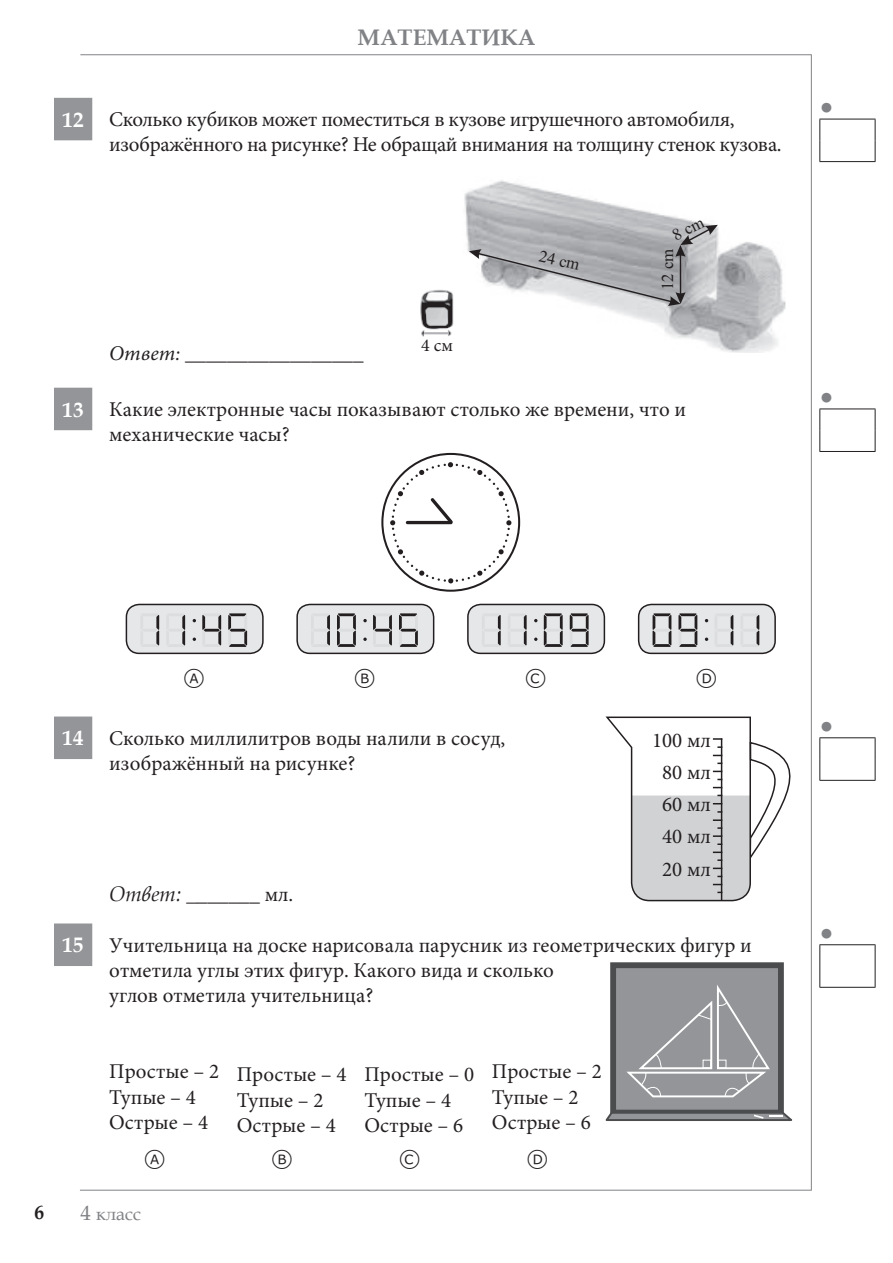
<style>
.page{position:relative;width:893px;height:1263px;background:#fff}
.page>*{position:absolute;margin:0;border:0;box-sizing:border-box;transform-origin:0 0}
.t1{font:24px "TIMSS options";color:#231f20}
.t2{font:700 22.5px "Book Antiqua";color:#808285}
.t3{font:22.5px "Arial";color:#808285}
.t4{font:21px/25.2px "Minion Pro";color:#231f20}
.t5{font:21px/25.2px "Minion Pro";letter-spacing:-.02em;color:#231f20}
.t6{font:italic 21px "Minion Pro";color:#231f20}
.t7{font:700 19.5px "Book Antiqua";color:#231f20}
.t8{font:18px "Book Antiqua";color:#808285}
.t9{font:18px "Minion Pro";color:#231f20}
.t10{font:16.8px "Times New Roman";color:#231f20}
.s1{font-family:"Book Antiqua";font-weight:700;color:#fff}
.s2{font-family:"Book Antiqua";font-style:italic}
.s3{font-size:21px}
</style>
<div class="page">
<hr style="left:80px;top:54px;width:731px;height:1px;background:#808285">
<hr style="left:811px;top:54px;width:1px;height:1136px;background:#808285">
<hr style="left:80px;top:1190px;width:731px;height:1px;background:#808285">
<svg style="left:54px;top:98px;width:38px;height:868px"></svg>
<hr style="left:819px;top:119px;width:56px;height:1px;background:#231f20">
<svg style="left:819px;top:119px;width:1px;height:42px"></svg>
<svg style="left:875px;top:119px;width:1px;height:42px"></svg>
<hr style="left:819px;top:161px;width:56px;height:1px;background:#231f20">
<hr style="left:819px;top:409px;width:56px;height:1px;background:#231f20">
<svg style="left:819px;top:409px;width:1px;height:42px"></svg>
<svg style="left:875px;top:409px;width:1px;height:42px"></svg>
<hr style="left:819px;top:451px;width:56px;height:1px;background:#231f20">
<hr style="left:819px;top:737px;width:56px;height:1px;background:#231f20">
<svg style="left:819px;top:738px;width:1px;height:42px"></svg>
<svg style="left:875px;top:738px;width:1px;height:42px"></svg>
<hr style="left:819px;top:780px;width:56px;height:1px;background:#231f20">
<hr style="left:819px;top:944px;width:56px;height:1px;background:#231f20">
<svg style="left:819px;top:945px;width:1px;height:42px"></svg>
<svg style="left:875px;top:945px;width:1px;height:42px"></svg>
<hr style="left:819px;top:987px;width:56px;height:1px;background:#231f20">
<img style="left:464px;top:180px;width:322px;height:173px">
<img style="left:420px;top:290px;width:34px;height:47px">
<svg style="left:390px;top:462px;width:121px;height:121px"></svg>
<div style="left:126px;top:604px;width:137px;height:49px;background:#e6e7e9;border-radius:13px"></div>
<div style="left:126px;top:604px;width:138px;height:50px;border:2px solid #231f20;border-radius:13px"></div>
<svg style="left:202px;top:615px;width:19px;height:31px"></svg>
<svg style="left:156px;top:615px;width:3px;height:31px"></svg>
<svg style="left:228px;top:613px;width:19px;height:34px"></svg>
<svg style="left:182px;top:615px;width:3px;height:31px"></svg>
<svg style="left:193px;top:637px;width:3px;height:4px"></svg>
<div style="left:297px;top:604px;width:137px;height:49px;background:#e6e7e9;border-radius:13px"></div>
<div style="left:296px;top:604px;width:138px;height:50px;border:2px solid #231f20;border-radius:13px"></div>
<svg style="left:373px;top:615px;width:19px;height:31px"></svg>
<svg style="left:327px;top:615px;width:3px;height:31px"></svg>
<svg style="left:399px;top:613px;width:19px;height:34px"></svg>
<svg style="left:337px;top:613px;width:19px;height:34px"></svg>
<svg style="left:363px;top:619px;width:4px;height:3px"></svg>
<svg style="left:363px;top:637px;width:4px;height:4px"></svg>
<div style="left:468px;top:604px;width:136px;height:49px;background:#e6e7e9;border-radius:13px"></div>
<div style="left:467px;top:604px;width:138px;height:50px;border:2px solid #231f20;border-radius:13px"></div>
<svg style="left:544px;top:613px;width:19px;height:34px"></svg>
<svg style="left:497px;top:615px;width:4px;height:31px"></svg>
<svg style="left:570px;top:613px;width:19px;height:34px"></svg>
<svg style="left:523px;top:615px;width:4px;height:31px"></svg>
<div style="left:639px;top:604px;width:136px;height:49px;background:#e6e7e9;border-radius:13px"></div>
<div style="left:638px;top:604px;width:138px;height:50px;border:2px solid #231f20;border-radius:13px"></div>
<svg style="left:730px;top:614px;width:3px;height:32px"></svg>
<svg style="left:653px;top:613px;width:18px;height:34px"></svg>
<svg style="left:756px;top:615px;width:3px;height:31px"></svg>
<svg style="left:678px;top:613px;width:19px;height:34px"></svg>
<svg style="left:705px;top:637px;width:3px;height:4px"></svg>
<svg style="left:605px;top:716px;width:186px;height:186px"></svg>
<hr style="left:721px;top:738px;width:1px;height:162px;background:#231f20">
<div style="left:610px;top:962px;width:174px;height:153px;background:#939598;border:6px solid #4b4c4d"></div>
<svg style="left:626px;top:985px;width:144px;height:113px"></svg>
<svg style="left:605px;top:1110px;width:187px;height:11px;background:#757678"></svg>
<svg style="left:469px;top:219px;width:249px;height:87px;background:#b8b9bb"></svg>
<p class="t2" style="left:358px;top:22px;width:179px">МАТЕМАТИКА</p>
<p class="t5" style="left:109px;top:107px;width:674px;text-indent:-47px"><span class="s1">12</span> Сколько кубиков может поместиться в кузове игрушечного автомобиля, изображённого на рисунке? Не обращай внимания на толщину стенок кузова.</p>
<p class="t6" style="left:109px;top:339px;width:256px">Ответ: _________________</p>
<p class="t9" style="left:421px;top:333px;width:33px">4 см</p>
<p class="t10" style="left:542px;top:244px;width:43px;rotate:13deg">24 cm</p>
<p class="t10" style="left:656px;top:290px;width:43px;rotate:-90deg">12 cm</p>
<p class="t4" style="left:109px;top:396px;width:578px;text-indent:-47px"><span class="s1">13</span> Какие электронные часы показывают столько же времени, что и механические часы?</p>
<p class="t3" style="left:820px;top:92px;width:15px">●</p>
<p class="t3" style="left:820px;top:381px;width:15px">●</p>
<p class="t1" style="left:185px;top:666px;width:22px">A</p>
<p class="t1" style="left:355px;top:666px;width:22px">B</p>
<p class="t1" style="left:526px;top:666px;width:22px">C</p>
<p class="t1" style="left:697px;top:666px;width:22px">D</p>
<p class="t4" style="left:63px;top:725px;width:444px"><span class="s1">14</span> Сколько миллилитров воды налили в сосуд,</p>
<p class="t4" style="left:652px;top:724px;width:60px;line-height:32.2px;text-align:center">100 мл<br>80 мл<br>60 мл<br>40 мл<br>20 мл</p>
<p class="t4" style="left:109px;top:751px;width:248px">изображённый на рисунке?</p>
<p class="t4" style="left:109px;top:882px;width:186px"><span class="s2">Ответ: _</span>______ мл.</p>
<p class="t4" style="left:109px;top:932px;width:644px;text-indent:-47px"><span class="s1">15</span> Учительница на доске нарисовала парусник из геометрических фигур и отметила углы этих фигур. Какого вида и сколько<br>углов отметила учительница?</p>
<p class="t4" style="left:109px;top:1059px;width:111px">Простые – 2<br>Тупые – 4<br>Острые – 4</p>
<p class="t4" style="left:237px;top:1062px;width:111px">Простые – 4<br>Тупые – 2<br>Острые – 4</p>
<p class="t4" style="left:364px;top:1062px;width:111px">Простые – 0<br>Тупые – 4<br>Острые – 6</p>
<p class="t4" style="left:492px;top:1059px;width:111px">Простые – 2<br>Тупые – 2<br>Острые – 6</p>
<p class="t1" style="left:145px;top:1147px;width:22px">A</p>
<p class="t1" style="left:273px;top:1147px;width:22px">B</p>
<p class="t1" style="left:400px;top:1147px;width:22px">C</p>
<p class="t1" style="left:528px;top:1147px;width:22px">D</p>
<p class="t7" style="left:35px;top:1199px;width:11px">6</p>
<p class="t8" style="left:81px;top:1201px;width:62px"><span class="s3">4</span> класс</p>
<p class="t3" style="left:820px;top:710px;width:15px">●</p>
<p class="t3" style="left:820px;top:917px;width:15px">●</p>
</div>
